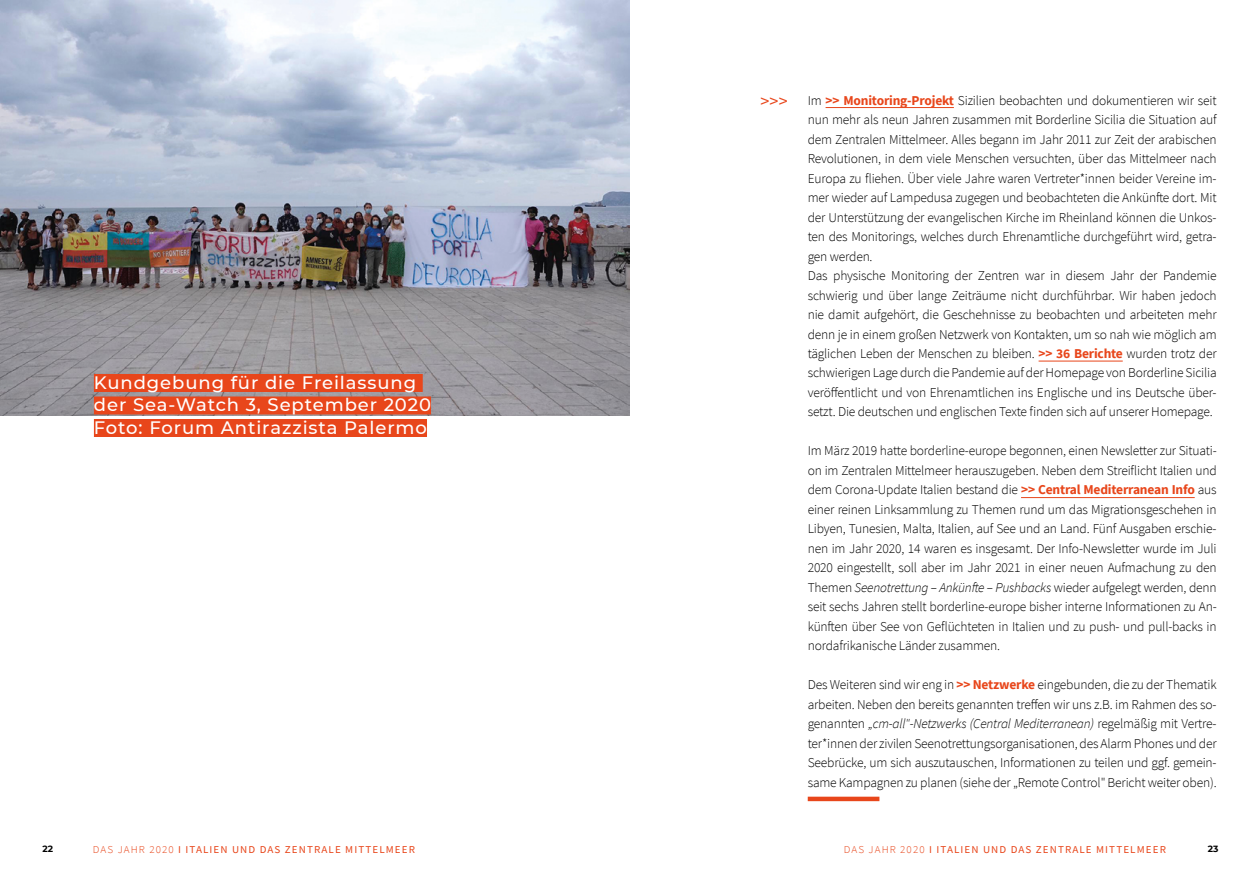
<style>
.page{position:relative;width:1259px;height:893px;background:#fff}
.page>*{position:absolute;margin:0;border:0;box-sizing:border-box;transform-origin:0 0}
.t1{font:500 18px/22.5px "Montserrat";letter-spacing:.05em;color:#fff}
.t2{font:18px "Source Sans Pro";color:#e8461b}
.t3{font:300 13.5px/19.5px "Source Sans Pro";letter-spacing:-.015em;color:#000;text-align:justify}
.t4{font:10.5px "Source Sans Pro";letter-spacing:.1em;color:#e8461b;scale:1.05 1}
.t5{font:700 9px "Montserrat";color:#000}
.s1{font-weight:700;color:#e8461b}
.s2{font-style:italic}
.s3{font-weight:300}
</style>
<div class="page">
<hr style="left:825px;top:107px;width:129px;height:1px;background:#e8461b">
<hr style="left:1038px;top:361px;width:84px;height:1px;background:#e8461b">
<hr style="left:1021px;top:497px;width:173px;height:1px;background:#e8461b">
<hr style="left:807px;top:797px;width:72px;height:4px;background:#e8461b">
<img style="left:0;top:0;width:629px;height:415px">
<div style="left:94px;top:374px;width:329px;height:18px;background:#e8461b"></div>
<div style="left:94px;top:396px;width:337px;height:18px;background:#e8461b"></div>
<div style="left:94px;top:419px;width:333px;height:18px;background:#e8461b"></div>
<h1 class="t1" style="left:94px;top:371px;width:338px">Kundgebung für die Freilassung der Sea-Watch 3, September 2020<br>Foto: Forum Antirazzista Palermo</h1>
<h1 class="t2" style="left:760px;top:89px;width:29px">&gt;&gt;&gt;</h1>
<p class="t3" style="left:807px;top:90px;width:410px;text-align:left">Im <span class="s1">&gt;&gt; Monitoring-Projekt</span> Sizilien beobachten und dokumentieren wir seit nun mehr als neun Jahren zusammen mit Borderline Sicilia die Situation auf dem Zentralen Mittelmeer. Alles begann im Jahr 2011 zur Zeit der arabischen Revolutionen, in dem viele Menschen versuchten, über das Mittelmeer nach Europa zu fliehen. Über viele Jahre waren Vertreter*innen beider Vereine im&shy;mer wieder auf Lampedusa zugegen und beobachteten die Ankünfte dort. Mit der Unterstützung der evangelischen Kirche im Rheinland können die Unkos&shy;ten des Monitorings, welches durch Ehrenamtliche durchgeführt wird, getra&shy;gen werden.<br>Das physische Monitoring der Zentren war in diesem Jahr der Pandemie schwierig und über lange Zeiträume nicht durchführbar. Wir haben jedoch nie damit aufgehört, die Geschehnisse zu beobachten und arbeiteten mehr denn je in einem großen Netzwerk von Kontakten, um so nah wie möglich am täglichen Leben der Menschen zu bleiben. <span class="s1">&gt;&gt; 36 Berichte</span> wurden trotz der schwierigen Lage durch die Pandemie auf der Homepage von Borderline Sicilia veröffentlicht und von Ehrenamtlichen ins Englische und ins Deutsche über&shy;setzt. Die deutschen und englischen Texte finden sich auf unserer Homepage.</p>
<p class="t3" style="left:807px;top:441px;width:410px">Im März 2019 hatte borderline-europe begonnen, einen Newsletter zur Situati&shy;on im Zentralen Mittelmeer herauszugeben. Neben dem Streiflicht Italien und dem Corona-Update Italien bestand die <span class="s1">&gt;&gt; Central Mediterranean Info</span> aus einer reinen Linksammlung zu Themen rund um das Migrationsgeschehen in Libyen, Tunesien, Malta, Italien, auf See und an Land. Fünf Ausgaben erschie&shy;nen im Jahr 2020, 14 waren es insgesamt. Der Info-Newsletter wurde im Juli 2020 eingestellt, soll aber im Jahr 2021 in einer neuen Aufmachung zu den Themen <span class="s2">Seenotrettung – Ankünfte – Pushbacks</span> wieder aufgelegt werden, denn seit sechs Jahren stellt borderline-europe bisher interne Informationen zu An&shy;künften über See von Geflüchteten in Italien und zu push- und pull-backs in nordafrikanische Länder zusammen.</p>
<p class="t3" style="left:807px;top:675px;width:410px">Des Weiteren sind wir eng in <span class="s1">&gt;&gt; Netzwerke</span> eingebunden, die zu der Thematik arbeiten. Neben den bereits genannten treffen wir uns z.B. im Rahmen des so&shy;genannten <span class="s2">„cm-all"-Netzwerks (Central Mediterranean)</span> regelmäßig mit Vertre&shy;ter*innen der zivilen Seenotrettungsorganisationen, des Alarm Phones und der Seebrücke, um sich auszutauschen, Informationen zu teilen und ggf. gemein&shy;same Kampagnen zu planen (siehe der „Remote Control" Bericht weiter oben).</p>
<p class="t5" style="left:43px;top:842px;width:12px">22</p>
<p class="t5" style="left:1208px;top:842px;width:12px">23</p>
<p class="t4" style="left:93px;top:843px;width:308px"><span class="s3">DAS JAHR 2020</span> I ITALIEN UND DAS ZENTRALE MITTELMEER</p>
<p class="t4" style="left:844px;top:843px;width:308px"><span class="s3">DAS JAHR 2020</span> I ITALIEN UND DAS ZENTRALE MITTELMEER</p>
</div>
